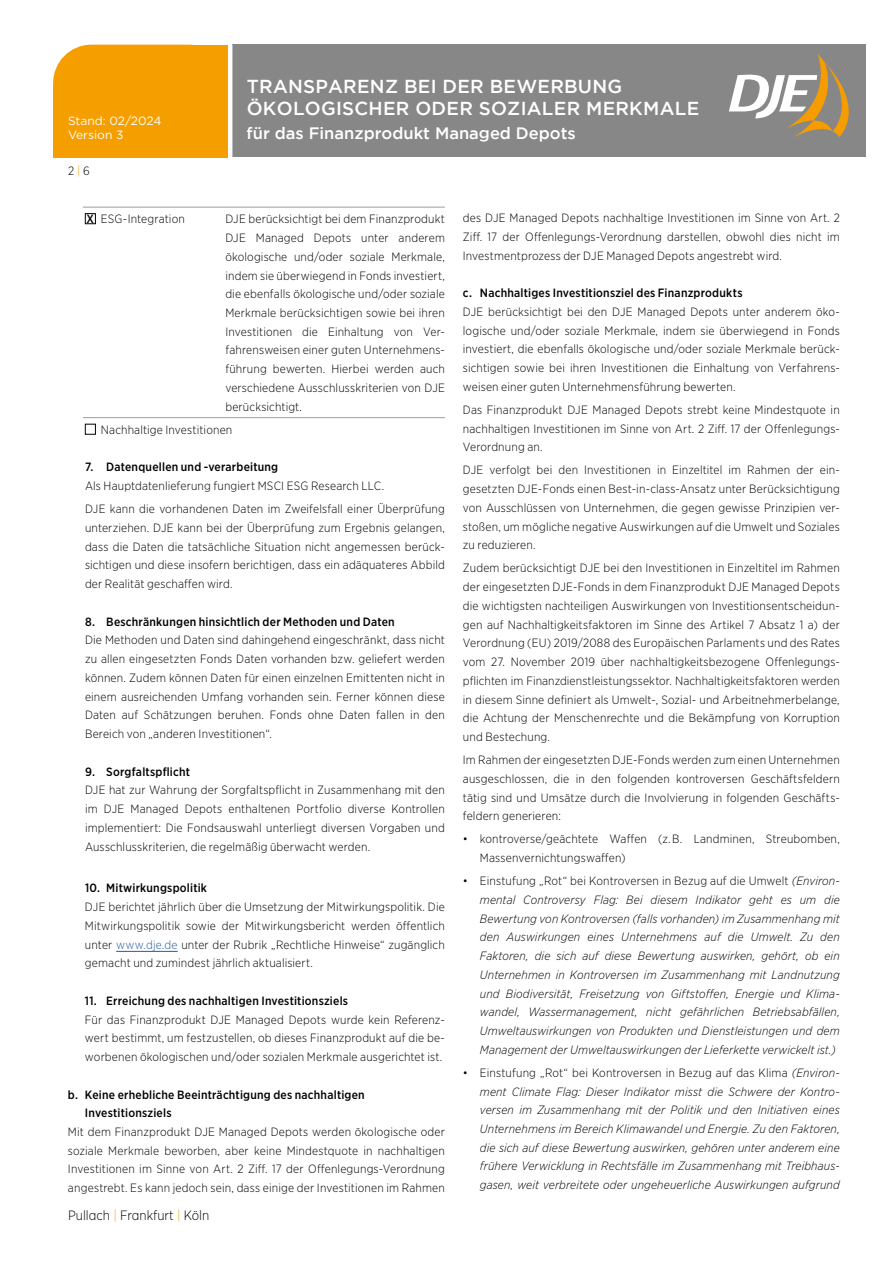
<style>
.page{position:relative;width:893px;height:1263px;background:#fff}
.page>*{position:absolute;margin:0;border:0;box-sizing:border-box;transform-origin:0 0}
.t1{font:500 18.75px/22.5px "Gotham";letter-spacing:.015em;color:#fff}
.t2{font:500 16.5px "Gotham";color:#fff}
.t3{font:300 13.5px "Gotham Narrow";color:#000}
.t4{font:300 12px/18.8px "Gotham Narrow";letter-spacing:.015em;color:#000;text-align:justify}
.t5{font:italic 300 12px/18.8px "Gotham Narrow";letter-spacing:.01em;color:#000;text-align:justify}
.t6{font:500 12px/18.8px "Gotham Narrow";letter-spacing:.02em;color:#000}
.t7{font:12px/14.4px "Gotham";color:#fff}
.s1{color:#f59e00}
.s2{font-weight:500}
.s3{color:#275b9b}
.s4{font-style:normal}
</style>
<div class="page">
<div style="left:232px;top:45px;width:633px;height:112px;background:#878787"></div>
<div style="left:53px;top:45px;width:174px;height:110px;background:#f59e00;border-radius:38px"></div>
<div style="left:149px;top:45px;width:79px;height:111px;background:#f59e00"></div>
<div style="left:54px;top:85px;width:174px;height:71px;background:#f59e00"></div>
<svg style="left:729px;top:54px;width:120px;height:84px"></svg>
<hr style="left:83px;top:207px;width:362px;height:1px;background:#9d9d9c">
<hr style="left:83px;top:417px;width:362px;height:1px;background:#9d9d9c">
<hr style="left:116px;top:951px;width:62px;height:1px;background:#275b9b">
<div style="left:85px;top:213px;width:11px;height:11px;border:1px solid #000"></div>
<div style="left:85px;top:424px;width:11px;height:10px;border:1px solid #000"></div>
<p class="t7" style="left:68px;top:113px;width:95px">Stand: 02/2024<br>Version 3</p>
<p class="t4" style="left:68px;top:162px;width:23px">2 <span class="s1">|</span> 6</p>
<h1 class="t1" style="left:247px;top:74px;width:454px">TRANSPARENZ BEI DER BEWERBUNG<br>ÖKOLOGISCHER ODER SOZIALER MERKMALE</h1>
<h2 class="t2" style="left:247px;top:124px;width:331px">für das Finanzprodukt Managed Depots</h2>
<p class="t4" style="left:87px;top:209px;width:100px"><span class="s2">X</span> ESG-Integration</p>
<p class="t4" style="left:225px;top:209px;width:221px">DJE berücksichtigt bei dem Finanzprodukt DJE Managed Depots unter anderem ökologische und/oder soziale Merkmale, indem sie überwiegend in Fonds investiert, die ebenfalls ökologische und/oder soziale Merkmale berücksichtigen sowie bei ihren Investitionen die Einhaltung von Ver&shy;fahrensweisen einer guten Unternehmens&shy;führung bewerten. Hierbei werden auch verschiedene Ausschlusskriterien von DJE berücksichtigt.</p>
<p class="t4" style="left:101px;top:420px;width:133px">Nachhaltige Investitionen</p>
<p class="t6" style="left:85px;top:457px;width:195px">7. Datenquellen und -verarbeitung</p>
<p class="t4" style="left:85px;top:474px;width:361px;line-height:23px">Als Hauptdatenlieferung fungiert MSCI ESG Research LLC.<br>DJE kann die vorhandenen Daten im Zweifelsfall einer Überprüfung</p>
<p class="t4" style="left:85px;top:518px;width:361px">unterziehen. DJE kann bei der Überprüfung zum Ergebnis gelangen, dass die Daten die tatsächliche Situation nicht angemessen berück&shy;sichtigen und diese insofern berichtigen, dass ein adäquateres Abbild der Realität geschaffen wird.</p>
<p class="t6" style="left:85px;top:612px;width:311px">8. Beschränkungen hinsichtlich der Methoden und Daten</p>
<p class="t4" style="left:85px;top:630px;width:361px">Die Methoden und Daten sind dahingehend eingeschränkt, dass nicht zu allen eingesetzten Fonds Daten vorhanden bzw. geliefert werden können. Zudem können Daten für einen einzelnen Emittenten nicht in einem ausreichenden Umfang vorhanden sein. Ferner können diese Daten auf Schätzungen beruhen. Fonds ohne Daten fallen in den Bereich von „anderen Investitionen“.</p>
<p class="t6" style="left:85px;top:762px;width:107px">9. Sorgfaltspflicht</p>
<p class="t4" style="left:85px;top:780px;width:361px">DJE hat zur Wahrung der Sorgfaltspflicht in Zusammenhang mit den im DJE Managed Depots enthaltenen Portfolio diverse Kontrollen implementiert: Die Fondsauswahl unterliegt diversen Vorgaben und Ausschlusskriterien, die regelmäßig überwacht werden.</p>
<p class="t6" style="left:85px;top:878px;width:124px">10. Mitwirkungspolitik</p>
<p class="t4" style="left:85px;top:897px;width:361px">DJE berichtet jährlich über die Umsetzung der Mitwirkungspolitik. Die Mitwirkungspolitik sowie der Mitwirkungsbericht werden öffentlich unter <span class="s3">www.dje.de</span> unter der Rubrik „Rechtliche Hinweise“ zugänglich gemacht und zumindest jährlich aktualisiert.</p>
<p class="t6" style="left:85px;top:991px;width:265px">11. Erreichung des nachhaltigen Investitionsziels</p>
<p class="t4" style="left:85px;top:1009px;width:361px">Für das Finanzprodukt DJE Managed Depots wurde kein Referenz&shy;wert bestimmt, um festzustellen, ob dieses Finanzprodukt auf die be&shy;worbenen ökologischen und/oder sozialen Merkmale ausgerichtet ist.</p>
<p class="t6" style="left:85px;top:1085px;width:281px;text-indent:-17px">b. Keine erhebliche Beeinträchtigung des nachhaltigen<br>Investitionsziels</p>
<p class="t4" style="left:68px;top:1122px;width:378px">Mit dem Finanzprodukt DJE Managed Depots werden ökologische oder soziale Merkmale beworben, aber keine Mindestquote in nachhaltigen Investitionen im Sinne von Art. 2 Ziff. 17 der Offenlegungs-Verordnung angestrebt. Es kann jedoch sein, dass einige der Investitionen im Rahmen</p>
<p class="t3" style="left:68px;top:1206px;width:143px">Pullach <span class="s1">|</span> Frankfurt <span class="s1">|</span> Köln</p>
<p class="t4" style="left:463px;top:208px;width:378px">des DJE Managed Depots nachhaltige Investitionen im Sinne von Art. 2<br>Ziff. 17 der Offenlegungs-Verordnung darstellen, obwohl dies nicht im Investmentprozess der DJE Managed Depots angestrebt wird.</p>
<p class="t6" style="left:463px;top:283px;width:281px">c. Nachhaltiges Investitionsziel des Finanzprodukts</p>
<p class="t4" style="left:463px;top:302px;width:378px">DJE berücksichtigt bei den DJE Managed Depots unter anderem öko&shy;logische und/oder soziale Merkmale, indem sie überwiegend in Fonds investiert, die ebenfalls ökologische und/oder soziale Merkmale berück&shy;sichtigen sowie bei ihren Investitionen die Einhaltung von Verfahrens&shy;weisen einer guten Unternehmensführung bewerten.</p>
<p class="t4" style="left:463px;top:400px;width:378px">Das Finanzprodukt DJE Managed Depots strebt keine Mindestquote in nachhaltigen Investitionen im Sinne von Art. 2 Ziff. 17 der Offenlegungs-Verordnung an.</p>
<p class="t4" style="left:463px;top:460px;width:378px">DJE verfolgt bei den Investitionen in Einzeltitel im Rahmen der ein&shy;gesetzten DJE-Fonds einen Best-in-class-Ansatz unter Berücksichtigung von Ausschlüssen von Unternehmen, die gegen gewisse Prinzipien ver&shy;stoßen, um mögliche negative Auswirkungen auf die Umwelt und Soziales zu reduzieren.</p>
<p class="t4" style="left:463px;top:558px;width:378px">Zudem berücksichtigt DJE bei den Investitionen in Einzeltitel im Rahmen der eingesetzten DJE-Fonds in dem Finanzprodukt DJE Managed Depots die wichtigsten nachteiligen Auswirkungen von Investitionsentscheidun&shy;gen auf Nachhaltigkeitsfaktoren im Sinne des Artikel 7 Absatz 1 a) der Verordnung (EU) 2019/2088 des Europäischen Parlaments und des Rates vom 27. November 2019 über nachhaltigkeitsbezogene Offenlegungs&shy;pflichten im Finanzdienstleistungssektor. Nachhaltigkeitsfaktoren werden in diesem Sinne definiert als Umwelt-, Sozial- und Arbeitnehmerbelange, die Achtung der Menschenrechte und die Bekämpfung von Korruption und Bestechung.</p>
<p class="t4" style="left:463px;top:750px;width:378px">Im Rahmen der eingesetzten DJE-Fonds werden zum einen Unternehmen ausgeschlossen, die in den folgenden kontroversen Geschäftsfeldern tätig sind und Umsätze durch die Involvierung in folgenden Geschäfts&shy;feldern generieren:</p>
<p class="t4" style="left:480px;top:829px;width:361px;text-indent:-17px">• kontroverse/geächtete Waffen (z. B. Landminen, Streubomben,<br>Massenvernichtungswaffen)</p>
<p class="t5" style="left:480px;top:871px;width:361px;text-indent:-17px"><span class="s4">• Einstufung „Rot“ bei Kontroversen in Bezug auf die Umwelt</span> (Environ&shy;mental Controversy Flag: Bei diesem Indikator geht es um die Bewertung von Kontroversen (falls vorhanden) im Zusammenhang mit den Auswirkungen eines Unternehmens auf die Umwelt. Zu den Faktoren, die sich auf diese Bewertung auswirken, gehört, ob ein Unternehmen in Kontroversen im Zusammenhang mit Landnutzung und Biodiversität, Freisetzung von Giftstoffen, Energie und Klima&shy;wandel, Wassermanagement, nicht gefährlichen Betriebsabfällen, Umweltauswirkungen von Produkten und Dienstleistungen und dem Management der Umweltauswirkungen der Lieferkette verwickelt ist.)</p>
<p class="t5" style="left:480px;top:1063px;width:361px;text-indent:-17px"><span class="s4">• Einstufung „Rot“ bei Kontroversen in Bezug auf das Klima</span> (Environ&shy;ment Climate Flag: Dieser Indikator misst die Schwere der Kontro&shy;versen im Zusammenhang mit der Politik und den Initiativen eines Unternehmens im Bereich Klimawandel und Energie. Zu den Faktoren, die sich auf diese Bewertung auswirken, gehören unter anderem eine frühere Verwicklung in Rechtsfälle im Zusammenhang mit Treibhaus&shy;gasen, weit verbreitete oder ungeheuerliche Auswirkungen aufgrund</p>
</div>
